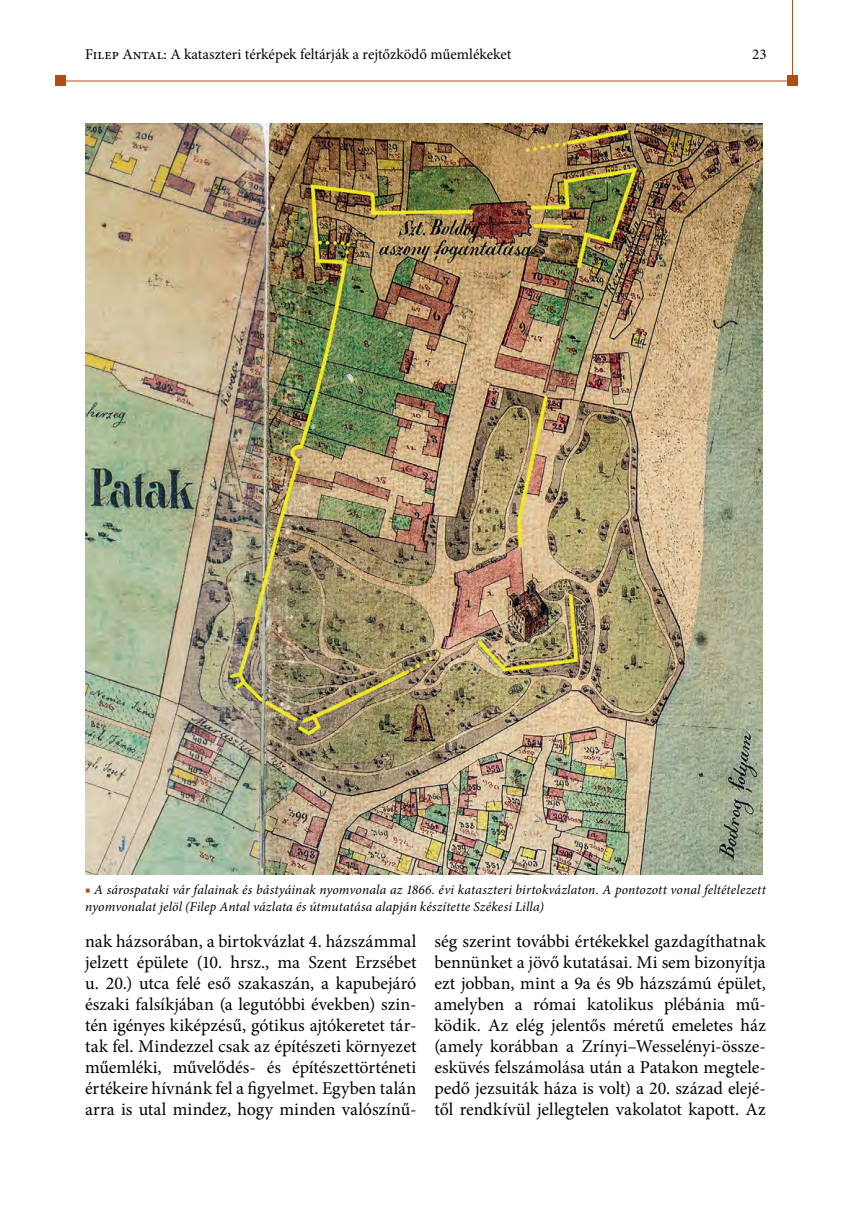
<style>
.page{position:relative;width:851px;height:1212px;background:#fff}
.page>*{position:absolute;margin:0;border:0;box-sizing:border-box;transform-origin:0 0}
.t1{font:18px/21px "Minion Pro";letter-spacing:-.005em;color:#000;text-align:justify}
.t2{font:15px "Minion Pro";color:#000}
.képaláírás{font:italic 13.5px/16.5px "Minion Pro";letter-spacing:.01em;color:#000}
.s1{color:#ae4e14}
</style>
<div class="page">
<hr style="left:59px;top:81px;width:733px;height:1px;background:#ae4f25">
<hr style="left:792px;top:0;width:1px;height:86px;background:#ae4f25">
<div style="left:55px;top:75px;width:11px;height:11px;background:#ae4e14"></div>
<div style="left:787px;top:75px;width:10px;height:11px;background:#ae4e14"></div>
<img style="left:85px;top:123px;width:677px;height:751px">
<p class="t2" style="left:85px;top:44px;width:427px">Filep Antal: A kataszteri térképek feltárják a rejtőzködő műemlékeket</p>
<p class="t2" style="left:752px;top:45px;width:16px">23</p>
<p class="képaláírás" style="left:85px;top:882px;width:682px"><span class="s1">■</span> A sárospataki vár falainak és bástyáinak nyomvonala az 1866. évi kataszteri birtokvázlaton. A pontozott vonal feltételezett nyomvonalat jelöl (Filep Antal vázlata és útmutatása alapján készítette Székesi Lilla)</p>
<p class="t1" style="left:85px;top:930px;width:333px">nak házsorában, a birtokvázlat 4. házszámmal jelzett épülete (10. hrsz., ma Szent Erzsébet u. 20.) utca felé eső szakaszán, a kapubejáró északi falsíkjában (a legutóbbi években) szin&shy;tén igényes kiképzésű, gótikus ajtókeretet tár&shy;tak fel. Mindezzel csak az építészeti környezet műemléki, művelődés- és építészettörténeti értékeire hívnánk fel a figyelmet. Egyben talán arra is utal mindez, hogy minden valószínű-</p>
<p class="t1" style="left:434px;top:930px;width:333px">ség szerint további értékekkel gazdagíthatnak bennünket a jövő kutatásai. Mi sem bizonyítja ezt jobban, mint a 9a és 9b házszámú épület, amelyben a római katolikus plébánia mű&shy;ködik. Az elég jelentős méretű emeletes ház (amely korábban a Zrínyi–Wesselényi-össze&shy;esküvés felszámolása után a Patakon megtele&shy;pedő jezsuiták háza is volt) a 20. század elejé&shy;től rendkívül jellegtelen vakolatot kapott. Az</p>
</div>
